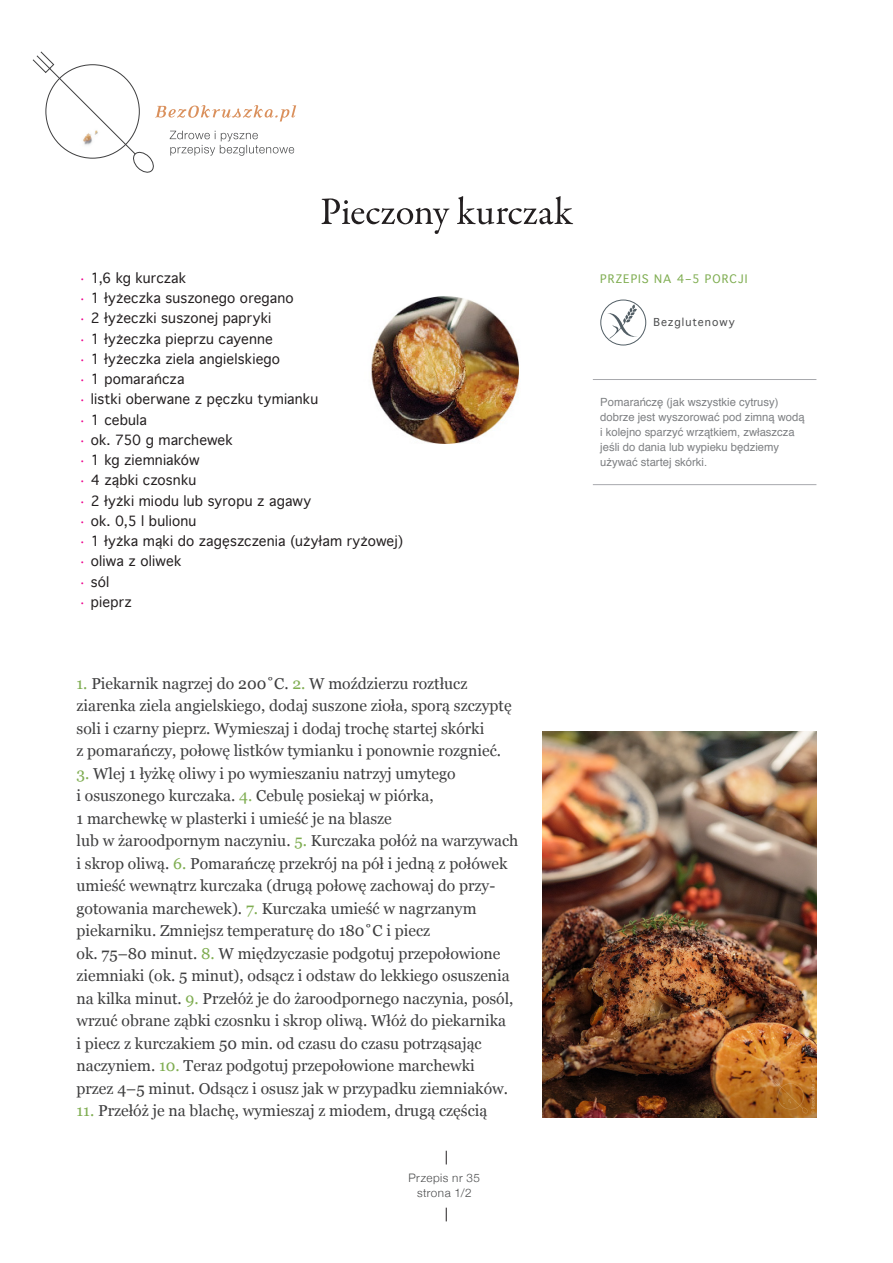
<style>
.page{position:relative;width:893px;height:1263px;background:#fff}
.page>*{position:absolute;margin:0;border:0;box-sizing:border-box;transform-origin:0 0}
.t1{font:15.75px/22.5px "Georgia";color:#3e3e3f}
.Bez_okruszka_bullitl{font:13.5px "Geneva";letter-spacing:.01em;color:#231f20}
.t2{font:300 11.7px "Helvetica Neue";letter-spacing:.04em;color:#4b4c4d}
.t3{font:11.25px/15px "Helvetica";color:#7e8083}
.Bez_okruszka_porcja{font:11.25px "Geneva";letter-spacing:.09em;color:#7fad51}
.Bez_okruszka_porcja-2{font:10.5px "Geneva";letter-spacing:.095em;color:#4b4c4d}
.s1{font-family:"Georgia";color:#ed028c}
.s2{color:#7fad51}
</style>
<div class="page">
<svg style="left:32px;top:51px;width:264px;height:122px"></svg>
<svg style="left:321px;top:196px;width:252px;height:38px"></svg>
<div style="left:600px;top:300px;width:46px;height:45px;border:1px solid #525e65;border-radius:50%"></div>
<svg style="left:607px;top:304px;width:31px;height:36px"></svg>
<hr style="left:593px;top:379px;width:223px;height:1px;background:#a8a9ad">
<hr style="left:593px;top:484px;width:223px;height:1px;background:#a8a9ad">
<img style="left:371px;top:296px;width:148px;height:148px">
<img style="left:542px;top:731px;width:274px;height:386px">
<svg style="left:446px;top:1151px;width:1px;height:13px"></svg>
<svg style="left:446px;top:1208px;width:1px;height:13px"></svg>
<p class="Bez_okruszka_bullitl" style="left:80px;top:266px;width:107px"><span class="s1">·</span> 1,6 kg kurczak</p>
<p class="Bez_okruszka_bullitl" style="left:80px;top:287px;width:215px"><span class="s1">·</span> 1 łyżeczka suszonego oregano</p>
<p class="Bez_okruszka_bullitl" style="left:80px;top:307px;width:193px"><span class="s1">·</span> 2 łyżeczki suszonej papryki</p>
<p class="Bez_okruszka_bullitl" style="left:80px;top:327px;width:194px"><span class="s1">·</span> 1 łyżeczka pieprzu cayenne</p>
<p class="Bez_okruszka_bullitl" style="left:80px;top:347px;width:201px"><span class="s1">·</span> 1 łyżeczka ziela angielskiego</p>
<p class="Bez_okruszka_bullitl" style="left:80px;top:368px;width:106px"><span class="s1">·</span> 1 pomarańcza</p>
<p class="Bez_okruszka_bullitl" style="left:80px;top:388px;width:239px"><span class="s1">·</span> listki oberwane z pęczku tymianku</p>
<p class="Bez_okruszka_bullitl" style="left:80px;top:408px;width:68px"><span class="s1">·</span> 1 cebula</p>
<p class="Bez_okruszka_bullitl" style="left:80px;top:428px;width:154px"><span class="s1">·</span> ok. 750 g marchewek</p>
<p class="Bez_okruszka_bullitl" style="left:80px;top:449px;width:121px"><span class="s1">·</span> 1 kg ziemniaków</p>
<p class="Bez_okruszka_bullitl" style="left:80px;top:469px;width:117px"><span class="s1">·</span> 4 ząbki czosnku</p>
<p class="Bez_okruszka_bullitl" style="left:80px;top:489px;width:232px"><span class="s1">·</span> 2 łyżki miodu lub syropu z agawy</p>
<p class="Bez_okruszka_bullitl" style="left:80px;top:509px;width:118px"><span class="s1">·</span> ok. 0,5 l bulionu</p>
<p class="Bez_okruszka_bullitl" style="left:80px;top:530px;width:325px"><span class="s1">·</span> 1 łyżka mąki do zagęszczenia (użyłam ryżowej)</p>
<p class="Bez_okruszka_bullitl" style="left:80px;top:550px;width:102px"><span class="s1">·</span> oliwa z oliwek</p>
<p class="Bez_okruszka_bullitl" style="left:80px;top:570px;width:31px"><span class="s1">·</span> sól</p>
<p class="Bez_okruszka_bullitl" style="left:80px;top:590px;width:53px"><span class="s1">·</span> pieprz</p>
<p class="t1" style="left:77px;top:671px;width:437px"><span class="s2">1.</span> Piekarnik nagrzej do 200˚C. <span class="s2">2.</span> W moździerzu roztłucz ziarenka ziela angielskiego, dodaj suszone zioła, sporą szczyptę soli i czarny pieprz. Wymieszaj i dodaj trochę startej skórki<br>z pomarańczy, połowę listków tymianku i ponownie rozgnieć.</p>
<p class="t1" style="left:77px;top:761px;width:443px"><span class="s2">3.</span> Wlej 1 łyżkę oliwy i po wymieszaniu natrzyj umytego<br>i osuszonego kurczaka. <span class="s2">4.</span> Cebulę posiekaj w piórka,<br>1 marchewkę w plasterki i umieść je na blasze<br>lub w żaroodpornym naczyniu. <span class="s2">5.</span> Kurczaka połóż na warzywach i skrop oliwą. <span class="s2">6.</span> Pomarańczę przekrój na pół i jedną z połówek umieść wewnątrz kurczaka (drugą połowę zachowaj do przy&shy;gotowania marchewek). <span class="s2">7.</span> Kurczaka umieść w nagrzanym piekarniku. Zmniejsz temperaturę do 180˚C i piecz<br>ok. 75–80 minut. <span class="s2">8.</span> W międzyczasie podgotuj przepołowione ziemniaki (ok. 5 minut), odsącz i odstaw do lekkiego osuszenia na kilka minut. <span class="s2">9.</span> Przełóż je do żaroodpornego naczynia, posól, wrzuć obrane ząbki czosnku i skrop oliwą. Włóż do piekarnika<br>i piecz z kurczakiem 50 min. od czasu do czasu potrząsając naczyniem. <span class="s2">10.</span> Teraz podgotuj przepołowione marchewki<br>przez 4–5 minut. Odsącz i osusz jak w przypadku ziemniaków.</p>
<p class="t1" style="left:77px;top:1099px;width:412px"><span class="s2">11.</span> Przełóż je na blachę, wymieszaj z miodem, drugą częścią</p>
<p class="t2" style="left:409px;top:1169px;width:73px">Przepis nr 35</p>
<p class="t2" style="left:417px;top:1183px;width:56px">strona 1/2</p>
<p class="Bez_okruszka_porcja" style="left:600px;top:269px;width:149px">PRZEPIS NA 4–5 PORCJI</p>
<p class="Bez_okruszka_porcja-2" style="left:653px;top:313px;width:83px">Bezglutenowy</p>
<p class="t3" style="left:600px;top:394px;width:206px">Pomarańczę (jak wszystkie cytrusy) dobrze jest wyszorować pod zimną wodą i kolejno sparzyć wrzątkiem, zwłaszcza jeśli do dania lub wypieku będziemy używać startej skórki.</p>
</div>
